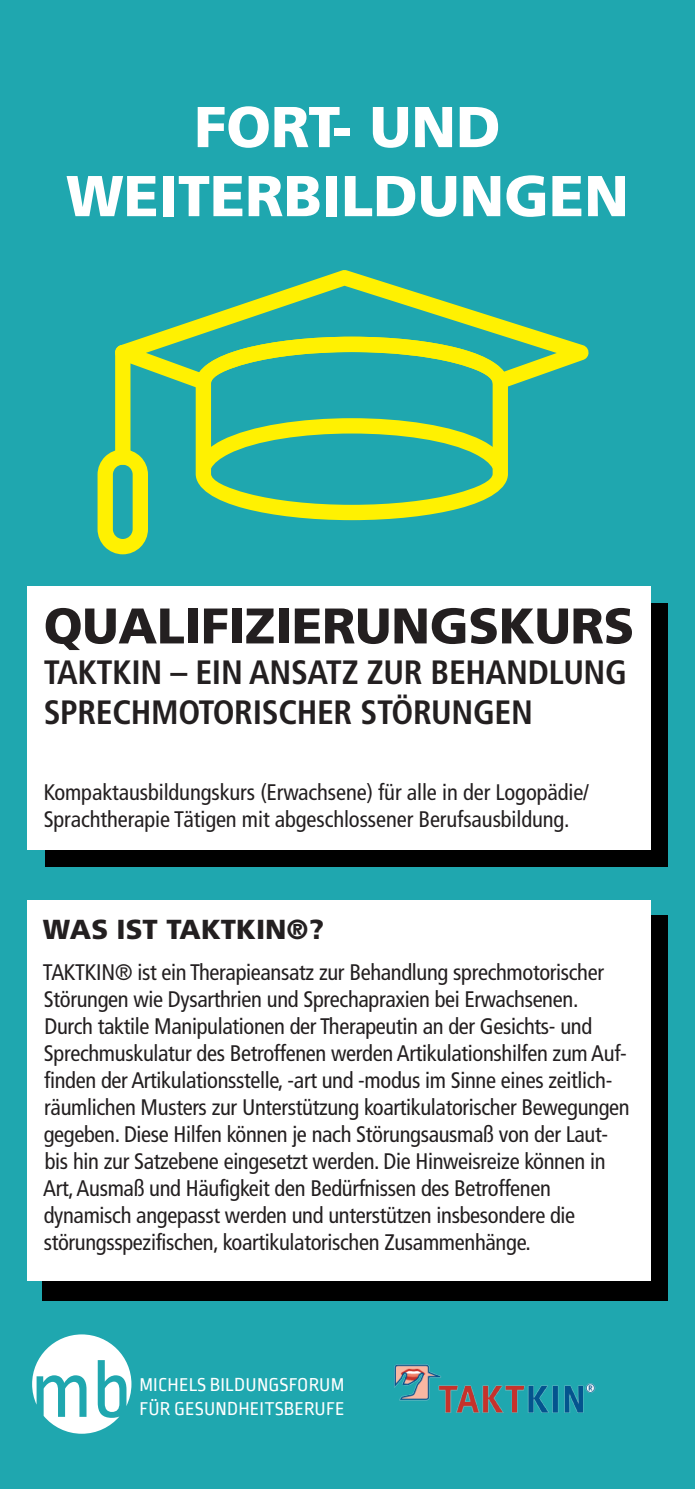
<style>
.page{position:relative;width:695px;height:1489px;background:#fff}
.page>*{position:absolute;margin:0;border:0;box-sizing:border-box;transform-origin:0 0}
.t1{font:900 57.5px "Frutiger LT Std";color:#fff}
.t2{font:900 50px "Frutiger LT Std";letter-spacing:-.005em;color:#231f20}
.t3{font:700 condensed 33.75px/40.5px "Frutiger LT Std";letter-spacing:-.01em;color:#231f20}
.t4{font:900 27.5px "Frutiger LT Std";color:#231f20}
.t5{font:condensed 22.5px/27px "Frutiger LT Std";letter-spacing:-.015em;color:#231f20}
.t6{font:19.5px "Ropa Sans";letter-spacing:.01em;color:#fff}
</style>
<div class="page">
<div style="left:0;top:0;width:694px;height:1488px;background:#1fa7af"></div>
<svg style="left:32px;top:1334px;width:99px;height:99px"></svg>
<div style="left:46px;top:603px;width:622px;height:264px;background:#000"></div>
<div style="left:27px;top:586px;width:623px;height:263px;background:#fff"></div>
<div style="left:115px;top:345px;width:15px;height:119px;background:#fff101;border-radius:8px"></div>
<svg style="left:196px;top:390px;width:312px;height:130px"></svg>
<svg style="left:97px;top:449px;width:51px;height:105px"></svg>
<svg style="left:115px;top:270px;width:474px;height:120px"></svg>
<svg style="left:197px;top:418px;width:309px;height:50px"></svg>
<div style="left:42px;top:915px;width:626px;height:385px;background:#000"></div>
<div style="left:27px;top:900px;width:623px;height:380px;background:#fff"></div>
<img style="left:394px;top:1364px;width:202px;height:49px">
<p class="t1" style="left:194px;top:92px;width:308px">FORT- UND</p>
<p class="t1" style="left:66px;top:161px;width:564px">WEITERBILDUNGEN</p>
<p class="t2" style="left:44px;top:595px;width:592px">QUALIFIZIERUNGSKURS</p>
<p class="t3" style="left:44px;top:652px;width:584px">TAKTKIN – EIN ANSATZ ZUR BEHANDLUNG<br>SPRECHMOTORISCHER STÖRUNGEN</p>
<p class="t5" style="left:44px;top:778px;width:547px">Kompaktausbildungskurs (Erwachsene) für alle in der Logopädie/<br>Sprachtherapie Tätigen mit abgeschlossener Berufsausbildung.</p>
<p class="t4" style="left:43px;top:912px;width:282px">WAS IST TAKTKIN®?</p>
<p class="t5" style="left:43px;top:958px;width:588px">TAKTKIN® ist ein Therapieansatz zur Behandlung sprechmotorischer Störungen wie Dysarthrien und Sprechapraxien bei Erwachsenen.<br>Durch taktile Manipulationen der Therapeutin an der Gesichts- und Sprechmuskulatur des Betroffenen werden Artikulationshilfen zum Auf&shy;finden der Artikulationsstelle, -art und -modus im Sinne eines zeitlich&shy;räumlichen Musters zur Unterstützung koartikulatorischer Bewegungen gegeben. Diese Hilfen können je nach Störungsausmaß von der Laut&shy;bis hin zur Satzebene eingesetzt werden. Die Hinweisreize können in Art, Ausmaß und Häufigkeit den Bedürfnissen des Betroffenen</p>
<p class="t5" style="left:44px;top:1201px;width:533px">dynamisch angepasst werden und unterstützen insbesondere die</p>
<p class="t5" style="left:44px;top:1228px;width:488px">störungsspezifischen, koartikulatorischen Zusammenhänge.</p>
<p class="t6" style="left:139px;top:1374px;width:206px">MICHELS BILDUNGSFORUM</p>
<p class="t6" style="left:139px;top:1397px;width:207px">FÜR GESUNDHEITSBERUFE</p>
</div>
